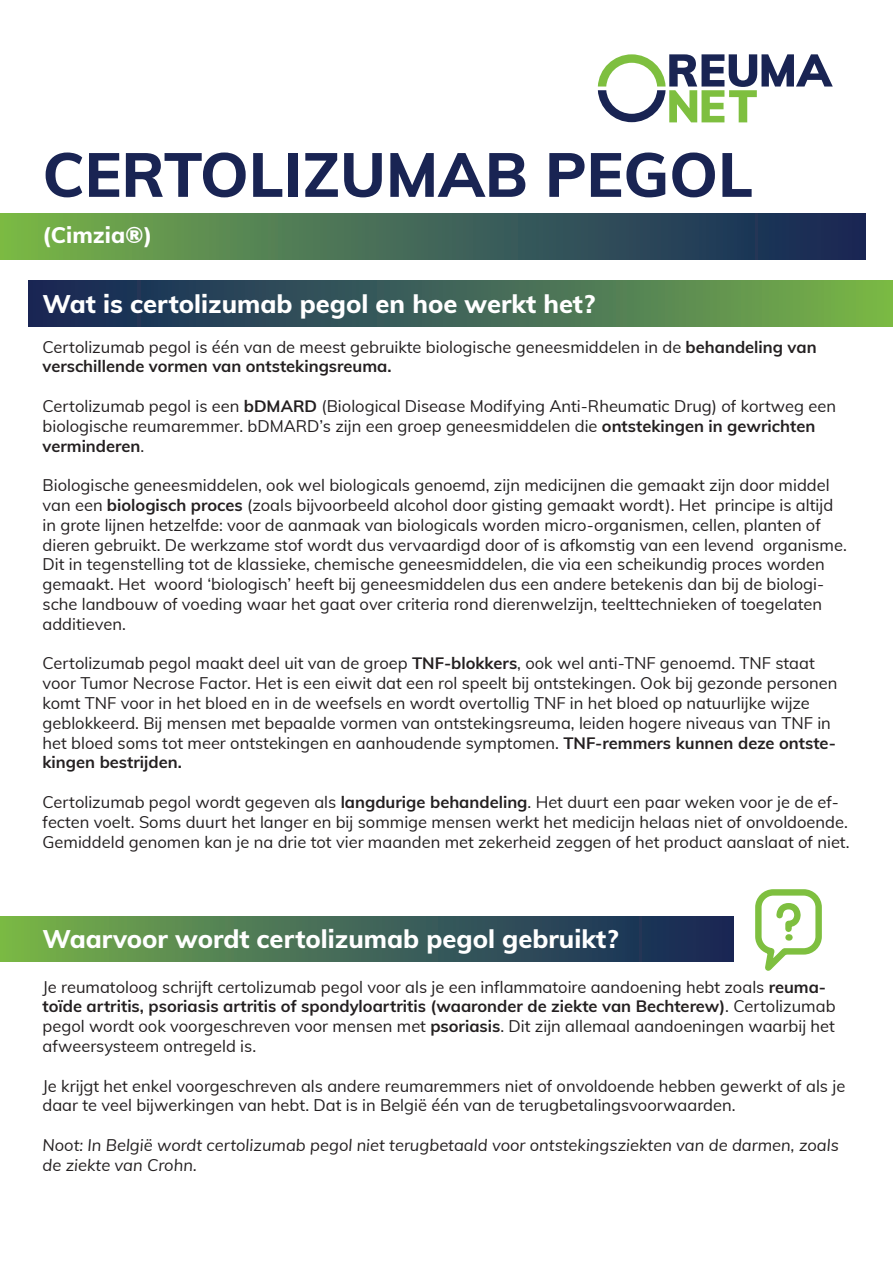
<style>
.page{position:relative;width:893px;height:1263px;background:#fff}
.page>*{position:absolute;margin:0;border:0;box-sizing:border-box;transform-origin:0 0}
.t1{font:800 61.5px "Muli";color:#192453}
.t2{font:800 25.5px "Muli";color:#fff}
.t3{font:800 22.5px "Muli";color:#fff}
.t4{font:16.5px/19.8px "Muli";color:#231f20}
.t5{font:italic 16.5px/19.8px "Muli";color:#231f20}
.s1{font-weight:700}
</style>
<div class="page">
<svg style="left:755px;top:889px;width:67px;height:82px"></svg>
<div style="left:29px;top:281px;width:864px;height:45px;background:linear-gradient(to right,#11215c,#76b24d)"></div>
<div style="left:0;top:916px;width:733px;height:46px;background:linear-gradient(to right,#76b14d,#11215c)"></div>
<div style="left:0;top:214px;width:865px;height:45px;background:linear-gradient(to right,#77b24d,#11215c)"></div>
<svg style="left:598px;top:54px;width:235px;height:68px"></svg>
<p class="t1" style="left:43px;top:130px;width:712px">CERTOLIZUMAB PEGOL</p>
<p class="t3" style="left:43px;top:218px;width:111px">(Cimzia®)</p>
<p class="t2" style="left:43px;top:285px;width:554px">Wat is certolizumab pegol en hoe werkt het?</p>
<p class="t4" style="left:43px;top:336px;width:776px">Certolizumab pegol is één van de meest gebruikte biologische geneesmiddelen in de <span class="s1">behandeling van verschillende vormen van ontstekingsreuma.</span></p>
<p class="t4" style="left:43px;top:395px;width:795px">Certolizumab pegol is een <span class="s1">bDMARD</span> (Biological Disease Modifying Anti-Rheumatic Drug) of kortweg een biologische reumaremmer. bDMARD’s zijn een groep geneesmiddelen die <span class="s1">ontstekingen in gewrichten verminderen</span>.</p>
<p class="t4" style="left:43px;top:474px;width:806px">Biologische geneesmiddelen, ook wel biologicals genoemd, zijn medicijnen die gemaakt zijn door middel van een <span class="s1">biologisch proces</span> (zoals bijvoorbeeld alcohol door gisting gemaakt wordt). Het principe is altijd in grote lijnen hetzelfde: voor de aanmaak van biologicals worden micro-organismen, cellen, planten of dieren gebruikt. De werkzame stof wordt dus vervaardigd door of is afkomstig van een levend organisme.<br>Dit in tegenstelling tot de klassieke, chemische geneesmiddelen, die via een scheikundig proces worden gemaakt. Het woord ‘biologisch’ heeft bij geneesmiddelen dus een andere betekenis dan bij de biologi&shy;sche landbouw of voeding waar het gaat over criteria rond dierenwelzijn, teelttechnieken of toegelaten additieven.</p>
<p class="t4" style="left:43px;top:653px;width:796px">Certolizumab pegol maakt deel uit van de groep <span class="s1">TNF-blokkers</span>, ook wel anti-TNF genoemd. TNF staat voor Tumor Necrose Factor. Het is een eiwit dat een rol speelt bij ontstekingen. Ook bij gezonde personen komt TNF voor in het bloed en in de weefsels en wordt overtollig TNF in het bloed op natuurlijke wijze geblokkeerd. Bij mensen met bepaalde vormen van ontstekingsreuma, leiden hogere niveaus van TNF in het bloed soms tot meer ontstekingen en aanhoudende symptomen. <span class="s1">TNF-remmers kunnen deze ontste&shy;kingen bestrijden.</span></p>
<p class="t4" style="left:43px;top:791px;width:809px">Certolizumab pegol wordt gegeven als <span class="s1">langdurige behandeling</span>. Het duurt een paar weken voor je de ef&shy;fecten voelt. Soms duurt het langer en bij sommige mensen werkt het medicijn helaas niet of onvoldoende.<br>Gemiddeld genomen kan je na drie tot vier maanden met zekerheid zeggen of het product aanslaat of niet.</p>
<p class="t2" style="left:43px;top:920px;width:577px">Waarvoor wordt certolizumab pegol gebruikt?</p>
<p class="t4" style="left:43px;top:976px;width:794px">Je reumatoloog schrijft certolizumab pegol voor als je een inflammatoire aandoening hebt zoals <span class="s1">reuma&shy;toïde artritis, psoriasis artritis of spondyloartritis (waaronder de ziekte van Bechterew)</span>. Certolizumab pegol wordt ook voorgeschreven voor mensen met <span class="s1">psoriasis</span>. Dit zijn allemaal aandoeningen waarbij het afweersysteem ontregeld is.</p>
<p class="t4" style="left:43px;top:1075px;width:804px">Je krijgt het enkel voorgeschreven als andere reumaremmers niet of onvoldoende hebben gewerkt of als je daar te veel bijwerkingen van hebt. Dat is in België één van de terugbetalingsvoorwaarden.</p>
<p class="t5" style="left:43px;top:1134px;width:798px">Noot: In België wordt certolizumab pegol niet terugbetaald voor ontstekingsziekten van de darmen, zoals de ziekte van Crohn.</p>
</div>
